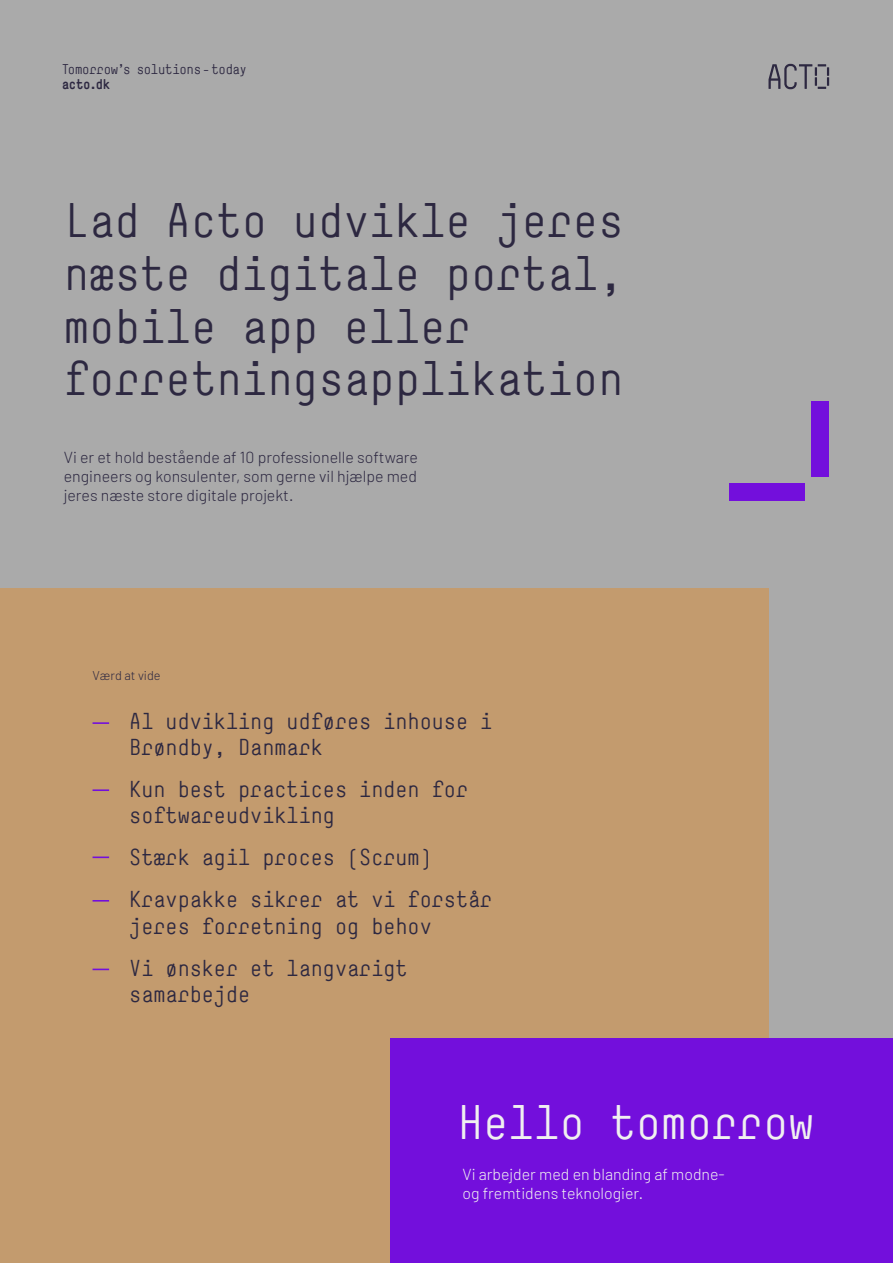
<style>
.page{position:relative;width:893px;height:1263px;background:#aaa}
.page>*{position:absolute;margin:0;border:0;box-sizing:border-box;transform-origin:0 0}
.t1{font:46.2px/52.7px "Simple";color:#2d2841}
.t2{font:46.2px "Simple";color:#f0f0f0}
.t3{font:22.05px/26.1px "Simple";color:#2d2841}
.t4{font:300 15.9px/19.2px "Barlow";color:#2d2841;text-align:justify}
.t5{font:300 15.9px/19.2px "Barlow";color:#f0f0f0}
.t6{font:13.5px "Simple";letter-spacing:-.02em;color:#2d2841}
.t7{font:700 13.5px "Simple";letter-spacing:-.02em;color:#2d2841}
.t8{font:300 12.75px "Barlow";color:#2d2841}
</style>
<div class="page">
<div style="left:0;top:589px;width:768px;height:674px;background:#c39b6e"></div>
<div style="left:391px;top:1039px;width:502px;height:224px;background:#730fdc"></div>
<div style="left:812px;top:401px;width:17px;height:76px;background:#730fdc"></div>
<div style="left:729px;top:484px;width:76px;height:17px;background:#730fdc"></div>
<svg style="left:768px;top:64px;width:61px;height:25px"></svg>
<svg style="left:93px;top:722px;width:16px;height:2px"></svg>
<svg style="left:93px;top:789px;width:16px;height:2px"></svg>
<svg style="left:93px;top:856px;width:16px;height:2px"></svg>
<svg style="left:93px;top:900px;width:16px;height:1px"></svg>
<svg style="left:93px;top:968px;width:16px;height:2px"></svg>
<p class="t6" style="left:62px;top:61px;width:187px">Tomorrow’s solutions - today</p>
<p class="t7" style="left:62px;top:76px;width:50px">acto.dk</p>
<h1 class="t1" style="left:64px;top:194px;width:561px">Lad Acto udvikle jeres næste digitale portal, mobile app eller forretningsapplikation</h1>
<p class="t4" style="left:64px;top:447px;width:356px">Vi er et hold bestående af 10 professionelle software engineers og konsulenter, som gerne vil hjælpe med jeres næste store digitale projekt.</p>
<p class="t8" style="left:93px;top:667px;width:70px">Værd at vide</p>
<p class="t3" style="left:129px;top:708px;width:365px">Al udvikling udføres inhouse i<br>Brøndby, Danmark</p>
<p class="t3" style="left:129px;top:776px;width:340px">Kun best practices inden for softwareudvikling</p>
<p class="t3" style="left:129px;top:836px;width:365px;line-height:42.2px">Stærk agil proces (Scrum)<br>Kravpakke sikrer at vi forstår</p>
<p class="t3" style="left:129px;top:904px;width:304px;line-height:42.2px">jeres forretning og behov<br>Vi ønsker et langvarigt</p>
<p class="t3" style="left:129px;top:981px;width:123px">samarbejde</p>
<h1 class="t2" style="left:458px;top:1095px;width:358px">Hello tomorrow</h1>
<p class="t5" style="left:462px;top:1164px;width:264px">Vi arbejder med en blanding af modne&shy;og fremtidens teknologier.</p>
</div>
